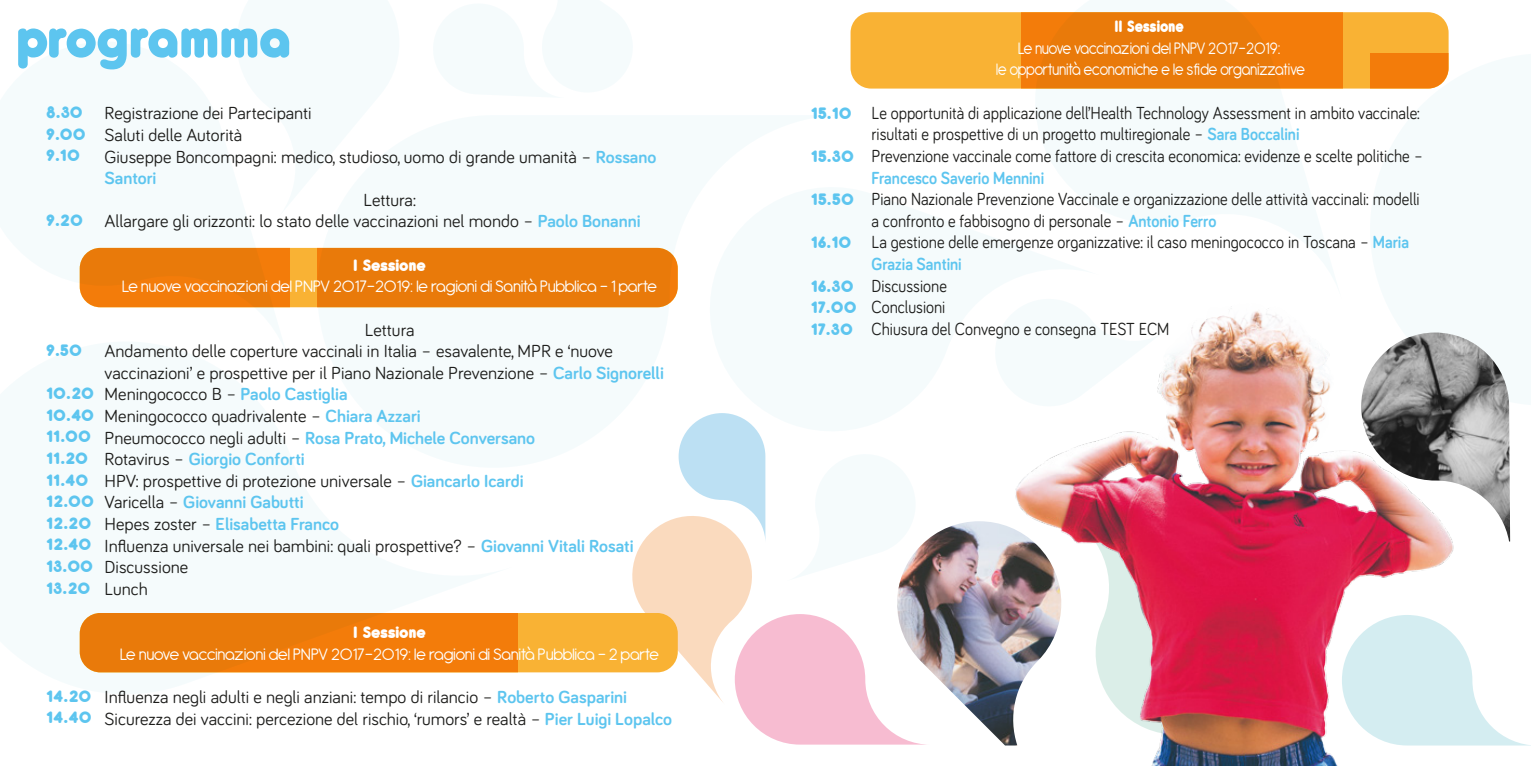
<style>
.page{position:relative;width:1531px;height:766px;background:#fff}
.page>*{position:absolute;margin:0;border:0;box-sizing:border-box;transform-origin:0 0}
.t1{font:800 60px "Antipasto";letter-spacing:-.04em;color:#5dc5ef}
.t2{font:18px/21.6px "Bariol";color:#1d1d1b}
.t3{font:18px/21.6px "Bariol";color:#1d1d1b;scale:.9 1}
.t4{font:18px "Antipasto";letter-spacing:-.04em;color:#fff}
.t5{font:800 18px/21.6px "Antipasto";color:#5dc5ef}
.t6{font:18px/21.6px "Antipasto";letter-spacing:-.04em;color:#fff;text-align:center;scale:.9 1}
.t7{font:700 18px "Bariol";color:#5dc5ef;scale:.9 1}
.t8{font:800 18px "Antipasto";letter-spacing:-.04em;color:#fff}
.t9{font:800 18px "Antipasto";letter-spacing:-.04em;color:#fff;scale:.9 1}
.s1{font-weight:700;color:#5dc5ef}
</style>
<div class="page">
<div style="left:80px;top:248px;width:598px;height:59px;background:#f9b234;border-radius:21px"></div>
<div style="left:80px;top:612px;width:598px;height:60px;background:#f9b234;border-radius:21px"></div>
<div style="left:850px;top:12px;width:598px;height:77px;background:#f9b234;border-radius:21px"></div>
<svg style="left:1035px;top:12px;width:307px;height:77px;background:#ec7b0b"></svg>
<div style="left:1370px;top:53px;width:79px;height:36px;background:#f37c0a"></div>
<svg style="left:79px;top:247px;width:211px;height:61px;background:#ee8013"></svg>
<svg style="left:79px;top:612px;width:438px;height:61px;background:#ee8013"></svg>
<div style="left:317px;top:247px;width:361px;height:61px;background:#e97a0a"></div>
<svg style="left:632px;top:413px;width:225px;height:331px"></svg>
<img style="left:857px;top:308px;width:674px;height:457px">
<h1 class="t1" style="left:16px;top:0;width:277px">programma</h1>
<p class="t5" style="left:46px;top:101px;width:41px">8.30<br>9.00<br>9.10</p>
<p class="t2" style="left:105px;top:102px;width:553px">Registrazione dei Partecipanti<br>Saluti delle Autorità<br>Giuseppe Boncompagni: medico, studioso, uomo di grande umanità – <span class="s1">Rossano Santori</span></p>
<p class="t2" style="left:105px;top:188px;width:537px;text-indent:259px">Lettura:<br>Allargare gli orizzonti: lo stato delle vaccinazioni nel mondo – <span class="s1">Paolo Bonanni</span></p>
<p class="t8" style="left:353px;top:253px;width:74px">I Sessione</p>
<p class="t4" style="left:122px;top:276px;width:536px">Le nuove vaccinazioni del PNPV 2017-2019: le ragioni di Sanità Pubblica – 1 parte</p>
<p class="t2" style="left:105px;top:318px;width:561px;text-indent:260px">Lettura<br>Andamento delle coperture vaccinali in Italia – esavalente, MPR e ‘nuove vaccinazioni’ e prospettive per il Piano Nazionale Prevenzione – <span class="s1">Carlo Signorelli </span>Meningococco B – <span class="s1">Paolo Castiglia<br></span>Meningococco quadrivalente – <span class="s1">Chiara Azzari<br></span>Pneumococco negli adulti – <span class="s1">Rosa Prato, Michele Conversano<br></span>Rotavirus – <span class="s1">Giorgio Conforti<br></span>HPV: prospettive di protezione universale – <span class="s1">Giancarlo Icardi<br></span>Varicella – <span class="s1">Giovanni Gabutti<br></span>Hepes zoster – <span class="s1">Elisabetta Franco<br></span>Influenza universale nei bambini: quali prospettive? – <span class="s1">Giovanni Vitali Rosati </span>Discussione<br>Lunch</p>
<p class="t8" style="left:353px;top:620px;width:74px">I Sessione</p>
<p class="t4" style="left:120px;top:643px;width:540px">Le nuove vaccinazioni del PNPV 2017-2019: le ragioni di Sanità Pubblica – 2 parte</p>
<p class="t2" style="left:105px;top:685px;width:569px">Influenza negli adulti e negli anziani: tempo di rilancio – <span class="s1">Roberto Gasparini<br></span>Sicurezza dei vaccini: percezione del rischio, ‘rumors’ e realtà – <span class="s1">Pier Luigi Lopalco</span></p>
<p class="t5" style="left:46px;top:209px;width:38px">9.20</p>
<p class="t5" style="left:46px;top:339px;width:37px">9.50</p>
<p class="t5" style="left:46px;top:382px;width:49px">10.20<br>10.40<br>11.00<br>11.20<br>11.40<br>12.00<br>12.20<br>12.40<br>13.00<br>13.20</p>
<p class="t5" style="left:46px;top:685px;width:47px">14.20<br>14.40</p>
<p class="t5" style="left:811px;top:102px;width:43px">15.10</p>
<p class="t5" style="left:811px;top:145px;width:45px">15.30</p>
<p class="t5" style="left:811px;top:188px;width:45px">15.50</p>
<p class="t5" style="left:811px;top:232px;width:42px">16.10</p>
<p class="t5" style="left:811px;top:275px;width:47px">16.30<br>17.00<br>17.30</p>
<p class="t9" style="left:1114px;top:15px;width:79px">II Sessione</p>
<p class="t6" style="left:996px;top:38px;width:345px">Le nuove vaccinazioni del PNPV 2017-2019:<br>le opportunità economiche e le sfide organizzative</p>
<p class="t3" style="left:871px;top:101px;width:614px">Le opportunità di applicazione dell’Health Technology Assessment in ambito vaccinale: risultati e prospettive di un progetto multiregionale – <span class="s1">Sara Boccalini<br></span>Prevenzione vaccinale come fattore di crescita economica: evidenze e scelte politiche –</p>
<p class="t7" style="left:871px;top:165px;width:193px">Francesco Saverio Mennini</p>
<p class="t3" style="left:871px;top:187px;width:610px">Piano Nazionale Prevenzione Vaccinale e organizzazione delle attività vaccinali: modelli a confronto e fabbisogno di personale – <span class="s1">Antonio Ferro<br></span>La gestione delle emergenze organizzative: il caso meningococco in Toscana – <span class="s1">Maria Grazia Santini</span></p>
<p class="t3" style="left:871px;top:274px;width:333px">Discussione<br>Conclusioni<br>Chiusura del Convegno e consegna TEST ECM</p>
</div>
